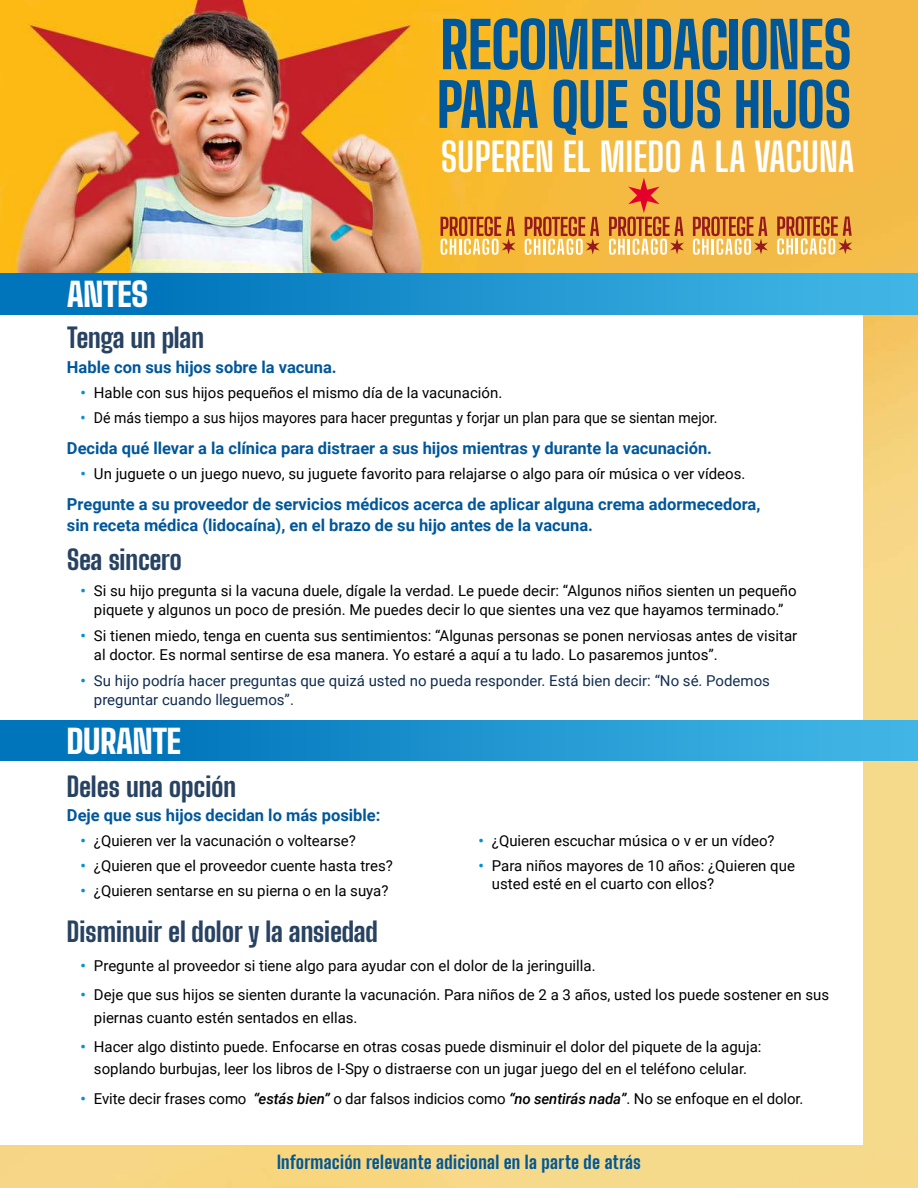
<style>
.page{position:relative;width:918px;height:1188px;background:#fff}
.page>*{position:absolute;margin:0;border:0;box-sizing:border-box;transform-origin:0 0}
.t1{font:800 63px "Big Shoulders Display";letter-spacing:-.015em;color:#005799}
.t2{font:800 59.7px "Big Shoulders Display";letter-spacing:-.025em;color:#005799}
.t3{font:700 39.45px "Big Shoulders Display";letter-spacing:-.005em;color:#fff}
.t4{font:900 33px "Big Shoulders Text";letter-spacing:-.015em;color:#fff}
.t5{font:800 27px "Big Shoulders Display";letter-spacing:-.01em;color:#284262}
.t6{font:800 18px "Big Shoulders Display";letter-spacing:.01em;color:#005799}
.t7{font:700 16.5px/20.2px "Roboto";color:#005799}
.t8{font:15px/19px "Roboto";color:#000}
.t9{font:15px/19px "Roboto";color:#112d51}
.t10{font:15px "Roboto";color:#000;scale:.94 1}
.s1{font-weight:700;color:#0092d1}
.s2{font-weight:500;font-style:italic}
</style>
<div class="page">
<img style="left:0;top:0;width:918px;height:1188px">
<div style="left:0;top:286px;width:863px;height:859px;background:#fff"></div>
<img style="left:0;top:274px;width:918px;height:40px">
<img style="left:0;top:720px;width:918px;height:41px">
<svg style="left:441px;top:217px;width:74px;height:38px;background:#dd994c"></svg>
<svg style="left:525px;top:217px;width:75px;height:38px;background:#dc9953"></svg>
<svg style="left:609px;top:178px;width:75px;height:77px;background:#e79e4c"></svg>
<svg style="left:693px;top:217px;width:75px;height:38px;background:#dc9958"></svg>
<svg style="left:777px;top:216px;width:75px;height:39px;background:#db9a58"></svg>
<h3 class="t4" style="left:67px;top:280px;width:83px">ANTES</h3>
<h1 class="t1" style="left:440px;top:18px;width:414px">RECOMENDACIONES</h1>
<h2 class="t2" style="left:437px;top:80px;width:416px">PARA QUE SUS HIJOS</h2>
<h3 class="t3" style="left:440px;top:135px;width:415px">SUPEREN EL MIEDO A LA VACUNA</h3>
<h3 class="t5" style="left:67px;top:327px;width:139px">Tenga un plan</h3>
<p class="t7" style="left:67px;top:358px;width:271px">Hable con sus hijos sobre la vacuna.</p>
<p class="t8" style="left:80px;top:384px;width:423px"><span class="s1">•</span> Hable con sus hijos pequeños el mismo día de la vacunación.</p>
<p class="t10" style="left:80px;top:411px;width:679px"><span class="s1">•</span> Dé más tiempo a sus hijos mayores para hacer preguntas y forjar un plan para que se sientan mejor.</p>
<p class="t7" style="left:67px;top:439px;width:647px">Decida qué llevar a la clínica para distraer a sus hijos mientras y durante la vacunación.</p>
<p class="t8" style="left:80px;top:465px;width:666px"><span class="s1">•</span> Un juguete o un juego nuevo, su juguete favorito para relajarse o algo para oír música o ver vídeos.</p>
<p class="t7" style="left:67px;top:496px;width:695px">Pregunte a su proveedor de servicios médicos acerca de aplicar alguna crema adormecedora, sin receta médica (lidocaína), en el brazo de su hijo antes de la vacuna.</p>
<h3 class="t5" style="left:67px;top:548px;width:117px">Sea sincero</h3>
<p class="t8" style="left:80px;top:582px;width:718px;text-align:center"><span class="s1">•</span> Si su hijo pregunta si la vacuna duele, dígale la verdad. Le puede decir: “Algunos niños sienten un pequeño piquete y algunos un poco de presión. Me puedes decir lo que sientes una vez que hayamos terminado.”</p>
<p class="t8" style="left:94px;top:627px;width:705px;text-indent:-14px"><span class="s1">•</span> Si tienen miedo, tenga en cuenta sus sentimientos: “Algunas personas se ponen nerviosas antes de visitar al doctor. Es normal sentirse de esa manera. Yo estaré a aquí a tu lado. Lo pasaremos juntos”.</p>
<p class="t9" style="left:94px;top:672px;width:678px;text-indent:-14px"><span class="s1">•</span> Su hijo podría hacer preguntas que quizá usted no pueda responder. Está bien decir: “No sé. Podemos preguntar cuando lleguemos”.</p>
<h3 class="t4" style="left:67px;top:727px;width:115px">DURANTE</h3>
<h3 class="t5" style="left:67px;top:775px;width:171px">Deles una opción</h3>
<p class="t7" style="left:67px;top:807px;width:315px">Deje que sus hijos decidan lo más posible:</p>
<p class="t8" style="left:80px;top:832px;width:277px"><span class="s1">•</span> ¿Quieren ver la vacunación o voltearse?</p>
<p class="t8" style="left:80px;top:857px;width:314px"><span class="s1">•</span> ¿Quieren que el proveedor cuente hasta tres?</p>
<p class="t8" style="left:80px;top:882px;width:309px"><span class="s1">•</span> ¿Quieren sentarse en su pierna o en la suya?</p>
<p class="t8" style="left:478px;top:832px;width:298px"><span class="s1">•</span> ¿Quieren escuchar música o v er un vídeo?</p>
<p class="t8" style="left:492px;top:858px;width:305px;line-height:18px;text-indent:-14px"><span class="s1">•</span> Para niños mayores de 10 años: ¿Quieren que usted esté en el cuarto con ellos?</p>
<h3 class="t5" style="left:67px;top:920px;width:313px">Disminuir el dolor y la ansiedad</h3>
<p class="t8" style="left:80px;top:957px;width:517px"><span class="s1">•</span> Pregunte al proveedor si tiene algo para ayudar con el dolor de la jeringuilla.</p>
<p class="t8" style="left:94px;top:985px;width:737px;line-height:22.5px;text-indent:-14px"><span class="s1">•</span> Deje que sus hijos se sienten durante la vacunación. Para niños de 2 a 3 años, usted los puede sostener en sus piernas cuanto estén sentados en ellas.</p>
<p class="t8" style="left:80px;top:1036px;width:683px;line-height:22.5px;text-align:center"><span class="s1">•</span> Hacer algo distinto puede. Enfocarse en otras cosas puede disminuir el dolor del piquete de la aguja: soplando burbujas, leer los libros de I-Spy o distraerse con un jugar juego del en el teléfono celular.</p>
<p class="t8" style="left:80px;top:1090px;width:725px"><span class="s1">•</span> Evite decir frases como <span class="s2">“estás bien”</span> o dar falsos indicios como <span class="s2">“no sentirás nada”</span>. No se enfoque en el dolor.</p>
<p class="t6" style="left:277px;top:1154px;width:365px">Información relevante adicional en la parte de atrás</p>
</div>
